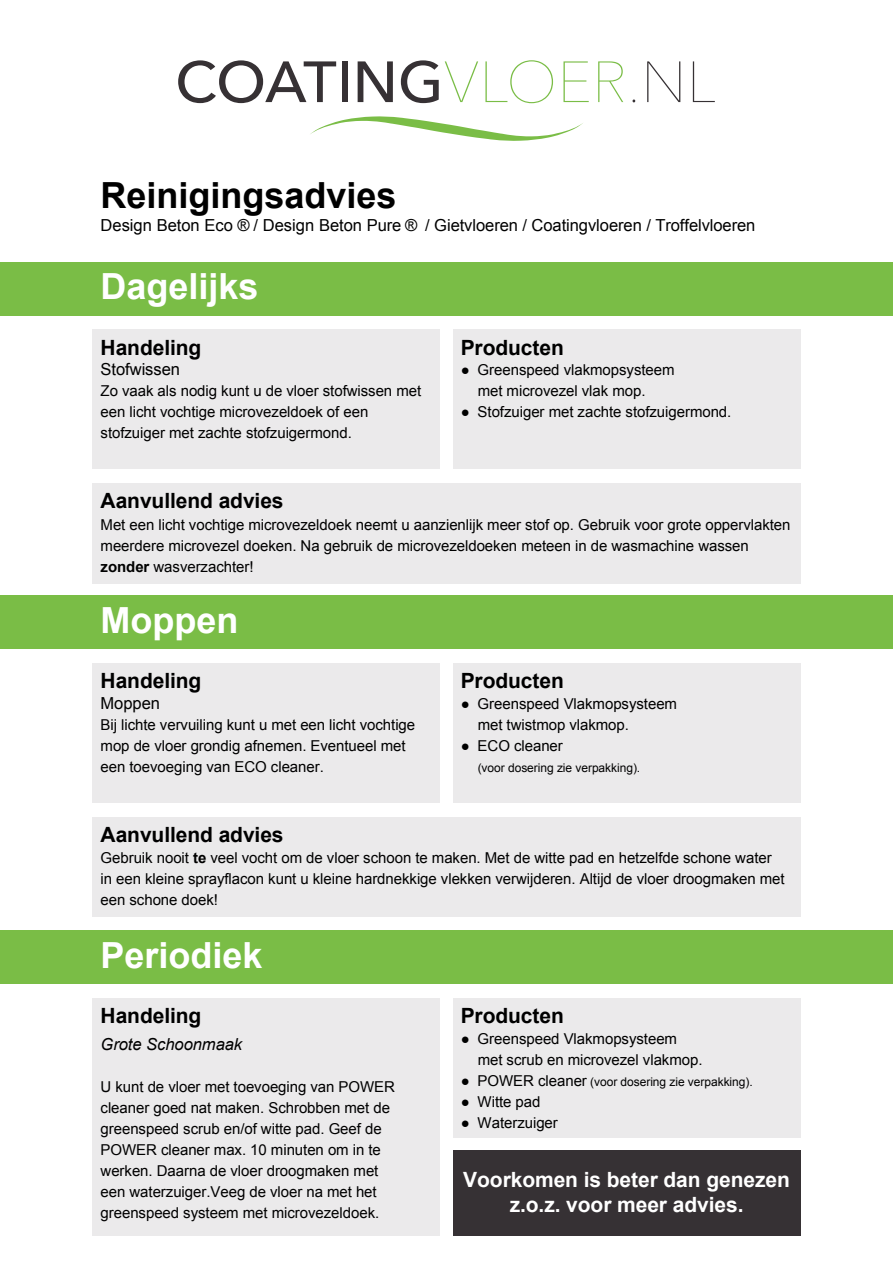
<style>
.page{position:relative;width:893px;height:1263px;background:#fff}
.page>*{position:absolute;margin:0;border:0;box-sizing:border-box;transform-origin:0 0}
.t1{font:700 36px "Arial";color:#fff}
.t2{font:700 36px "Arial";color:#000}
.t3{font:700 21px "Arial";letter-spacing:-.005em;color:#000}
.t4{font:700 21px/25.2px "Arial";letter-spacing:-.005em;color:#fff;text-align:center}
.t5{font:16.5px "Arial";letter-spacing:-.005em;color:#000}
.t6{font:italic 16.5px "Arial";letter-spacing:-.005em;color:#000}
.t7{font:15px/21px "Arial";letter-spacing:-.005em;color:#000}
.t8{font:12px "Arial";letter-spacing:-.005em;color:#000}
.s1{font-weight:700}
.s2{font-size:15px}
</style>
<div class="page">
<div style="left:93px;top:330px;width:347px;height:139px;background:#ebeaeb"></div>
<div style="left:93px;top:483px;width:708px;height:100px;background:#ebeaeb"></div>
<div style="left:453px;top:330px;width:348px;height:139px;background:#ebeaeb"></div>
<div style="left:0;top:262px;width:893px;height:53px;background:#7abd46"></div>
<div style="left:93px;top:663px;width:347px;height:140px;background:#ebeaeb"></div>
<div style="left:93px;top:817px;width:708px;height:100px;background:#ebeaeb"></div>
<div style="left:453px;top:663px;width:348px;height:140px;background:#ebeaeb"></div>
<div style="left:0;top:596px;width:893px;height:53px;background:#7abd46"></div>
<div style="left:453px;top:1150px;width:348px;height:86px;background:#363134"></div>
<div style="left:93px;top:998px;width:347px;height:238px;background:#ebeaeb"></div>
<div style="left:453px;top:998px;width:348px;height:140px;background:#ebeaeb"></div>
<div style="left:0;top:931px;width:893px;height:53px;background:#7abd46"></div>
<svg style="left:178px;top:60px;width:158px;height:43px"></svg>
<div style="left:342px;top:61px;width:6px;height:41px;background:#363134"></div>
<svg style="left:358px;top:61px;width:35px;height:41px"></svg>
<svg style="left:401px;top:60px;width:38px;height:43px"></svg>
<svg style="left:445px;top:61px;width:33px;height:41px"></svg>
<svg style="left:485px;top:60px;width:68px;height:43px"></svg>
<svg style="left:564px;top:61px;width:25px;height:41px"></svg>
<svg style="left:598px;top:61px;width:25px;height:41px"></svg>
<svg style="left:647px;top:61px;width:33px;height:41px"></svg>
<svg style="left:693px;top:61px;width:22px;height:41px"></svg>
<svg style="left:310px;top:116px;width:273px;height:25px"></svg>
<h1 class="t2" style="left:101px;top:169px;width:297px">Reinigingsadvies</h1>
<p class="t5" style="left:101px;top:214px;width:656px">Design Beton Eco ® / Design Beton Pure ® / Gietvloeren / Coatingvloeren / Troffelvloeren</p>
<h1 class="t1" style="left:101px;top:261px;width:160px">Dagelijks</h1>
<h2 class="t3" style="left:101px;top:332px;width:102px">Handeling</h2>
<p class="t5" style="left:101px;top:358px;width:81px">Stofwissen</p>
<p class="t7" style="left:101px;top:380px;width:322px">Zo vaak als nodig kunt u de vloer stofwissen met een licht vochtige microvezeldoek of een stofzuiger met zachte stofzuigermond.</p>
<h2 class="t3" style="left:101px;top:486px;width:185px">Aanvullend advies</h2>
<h2 class="t3" style="left:461px;top:332px;width:105px">Producten</h2>
<p class="t7" style="left:478px;top:359px;width:198px;text-indent:-17px">● Greenspeed vlakmopsysteem met microvezel vlak mop.</p>
<p class="t7" style="left:461px;top:401px;width:272px">● Stofzuiger met zachte stofzuigermond.</p>
<p class="t7" style="left:101px;top:514px;width:691px">Met een licht vochtige microvezeldoek neemt u aanzienlijk meer stof op. Gebruik voor grote oppervlakten meerdere microvezel doeken. Na gebruik de microvezeldoeken meteen in de wasmachine wassen <span class="s1">zonder</span> wasverzachter!</p>
<h1 class="t1" style="left:101px;top:595px;width:139px">Moppen</h1>
<h2 class="t3" style="left:101px;top:666px;width:102px">Handeling</h2>
<p class="t5" style="left:101px;top:691px;width:61px">Moppen</p>
<p class="t7" style="left:101px;top:714px;width:316px">Bij lichte vervuiling kunt u met een licht vochtige mop de vloer grondig afnemen. Eventueel met een toevoeging van ECO cleaner.</p>
<h2 class="t3" style="left:101px;top:819px;width:185px">Aanvullend advies</h2>
<h2 class="t3" style="left:461px;top:666px;width:105px">Producten</h2>
<p class="t7" style="left:478px;top:693px;width:201px;text-indent:-17px">● Greenspeed Vlakmopsysteem met twistmop vlakmop.</p>
<p class="t7" style="left:461px;top:735px;width:104px">● ECO cleaner</p>
<p class="t8" style="left:478px;top:759px;width:164px">(voor dosering zie verpakking).</p>
<p class="t7" style="left:101px;top:847px;width:686px">Gebruik nooit <span class="s1">te</span> veel vocht om de vloer schoon te maken. Met de witte pad en hetzelfde schone water in een kleine sprayflacon kunt u kleine hardnekkige vlekken verwijderen. Altijd de vloer droogmaken met een schone doek!</p>
<h1 class="t1" style="left:101px;top:929px;width:164px">Periodiek</h1>
<h2 class="t3" style="left:101px;top:1001px;width:102px">Handeling</h2>
<p class="t6" style="left:101px;top:1033px;width:143px">Grote Schoonmaak</p>
<p class="t7" style="left:101px;top:1076px;width:296px">U kunt de vloer met toevoeging van POWER cleaner goed nat maken. Schrobben met de greenspeed scrub en/of witte pad. Geef de POWER cleaner max. 10 minuten om in te werken. Daarna de vloer droogmaken met een waterzuiger.Veeg de vloer na met het greenspeed systeem met microvezeldoek.</p>
<h2 class="t3" style="left:461px;top:1001px;width:105px">Producten</h2>
<p class="t7" style="left:478px;top:1028px;width:226px;text-indent:-17px">● Greenspeed Vlakmopsysteem met scrub en microvezel vlakmop.</p>
<p class="t8" style="left:461px;top:1073px;width:294px"><span class="s2">● POWER cleaner</span> (voor dosering zie verpakking).</p>
<p class="t7" style="left:461px;top:1091px;width:81px">● Witte pad</p>
<p class="t7" style="left:461px;top:1112px;width:99px">● Waterzuiger</p>
<h2 class="t4" style="left:463px;top:1167px;width:328px">Voorkomen is beter dan genezen z.o.z. voor meer advies.</h2>
</div>
